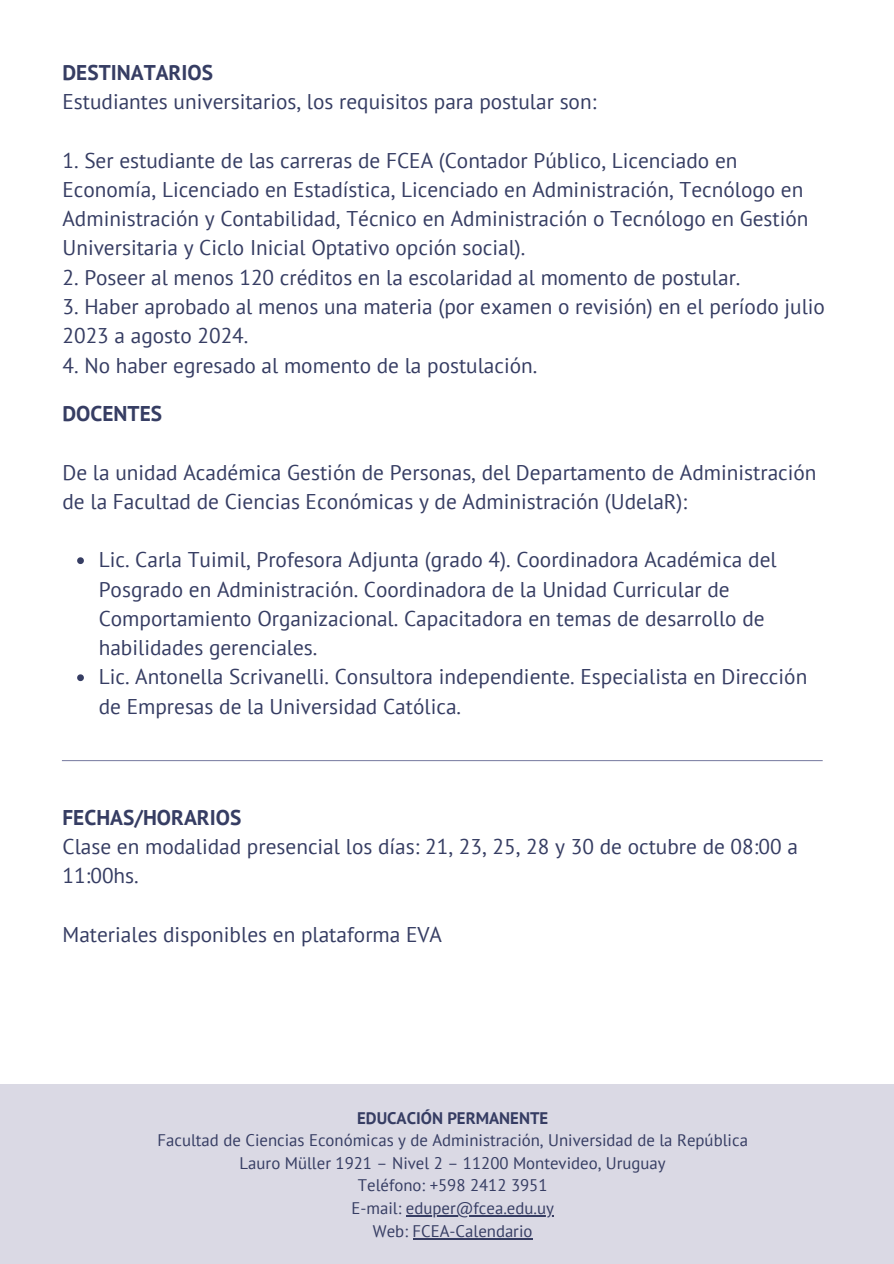
<style>
.page{position:relative;width:894px;height:1264px;background:#fff}
.page>*{position:absolute;margin:0;border:0;box-sizing:border-box;transform-origin:0 0}
.t1{font:21.3px/29.2px "PT Sans";color:#363d63}
.t2{font:700 21.3px "PT Sans";color:#363d63}
.t3{font:16.8px "PT Sans";color:#363d63}
.t4{font:700 16.8px "PT Sans";color:#363d63}
.s1{font-weight:700}
</style>
<div class="page">
<svg style="left:77px;top:557px;width:7px;height:7px"></svg>
<svg style="left:77px;top:674px;width:7px;height:7px"></svg>
<hr style="left:62px;top:760px;width:760px;height:1px;background:#8588a9">
<div style="left:0;top:1084px;width:893px;height:179px;background:#dad9e4"></div>
<hr style="left:406px;top:1215px;width:147px;height:1px;background:#363d63">
<hr style="left:412px;top:1237px;width:120px;height:2px;background:#363d63">
<p class="t1" style="left:62px;top:57px;width:535px"><span class="s1">DESTINATARIOS<br></span>Estudiantes universitarios, los requisitos para postular son:</p>
<p class="t1" style="left:62px;top:145px;width:747px">1. Ser estudiante de las carreras de FCEA (Contador Público, Licenciado en Economía, Licenciado en Estadística, Licenciado en Administración, Tecnólogo en Administración y Contabilidad, Técnico en Administración o Tecnólogo en Gestión Universitaria y Ciclo Inicial Optativo opción social).</p>
<p class="t1" style="left:62px;top:262px;width:679px">2. Poseer al menos 120 créditos en la escolaridad al momento de postular.</p>
<p class="t1" style="left:62px;top:291px;width:763px">3. Haber aprobado al menos una materia (por examen o revisión) en el período julio<br>2023 a agosto 2024.</p>
<p class="t1" style="left:62px;top:350px;width:476px">4. No haber egresado al momento de la postulación.</p>
<h2 class="t2" style="left:62px;top:399px;width:101px">DOCENTES</h2>
<h2 class="t1" style="left:62px;top:457px;width:755px">De la unidad Académica Gestión de Personas, del Departamento de Administración de la Facultad de Ciencias Económicas y de Administración (UdelaR):</h2>
<h1 class="t1" style="left:99px;top:545px;width:679px">Lic. Carla Tuimil, Profesora Adjunta (grado 4). Coordinadora Académica del Posgrado en Administración. Coordinadora de la Unidad Curricular de Comportamiento Organizacional. Capacitadora en temas de desarrollo de habilidades gerenciales.</h1>
<h2 class="t1" style="left:99px;top:662px;width:710px">Lic. Antonella Scrivanelli. Consultora independiente. Especialista en Dirección de Empresas de la Universidad Católica.</h2>
<p class="t1" style="left:62px;top:802px;width:736px"><span class="s1">FECHAS/HORARIOS<br></span>Clase en modalidad presencial los días: 21, 23, 25, 28 y 30 de octubre de 08:00 a<br>11:00hs.</p>
<p class="t1" style="left:62px;top:919px;width:381px">Materiales disponibles en plataforma EVA</p>
<h2 class="t4" style="left:357px;top:1106px;width:193px">EDUCACIÓN PERMANENTE</h2>
<h2 class="t3" style="left:157px;top:1129px;width:591px">Facultad de Ciencias Económicas y de Administración, Universidad de la República</h2>
<p class="t3" style="left:239px;top:1151px;width:427px">Lauro Müller 1921 – Nivel 2 – 11200 Montevideo, Uruguay</p>
<p class="t3" style="left:358px;top:1174px;width:191px">Teléfono: +598 2412 3951</p>
<p class="t3" style="left:351px;top:1196px;width:204px">E-mail: eduper@fcea.edu.uy</p>
<p class="t3" style="left:373px;top:1219px;width:161px">Web: FCEA-Calendario</p>
</div>
